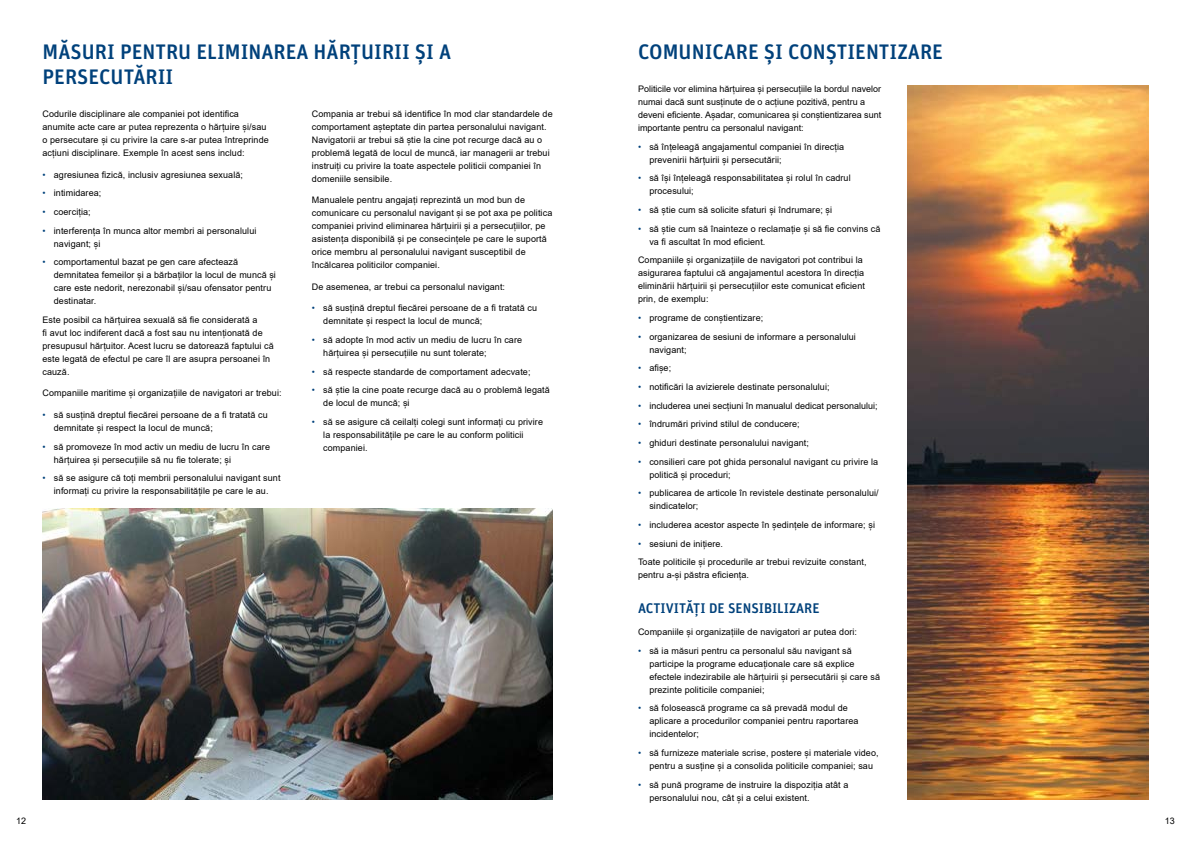
<style>
.page{position:relative;width:1191px;height:842px;background:#fff}
.page>*{position:absolute;margin:0;border:0;box-sizing:border-box;transform-origin:0 0}
.t1{font:500 21px/25px "Unit Pro";color:#00417b}
.t2{font:500 14px "Unit Pro";color:#00417b}
.t3{font:9px/13px "Arial";letter-spacing:.01em;color:#000}
.s1{color:#00417b}
</style>
<div class="page">
<img style="left:43px;top:509px;width:510px;height:290px">
<img style="left:907px;top:85px;width:241px;height:714px">
<h1 class="t1" style="left:43px;top:38px;width:410px">MĂSURI PENTRU ELIMINAREA HĂRȚUIRII ȘI A<br>PERSECUTĂRII</h1>
<p class="t3" style="left:43px;top:107px;width:228px">Codurile disciplinare ale companiei pot identifica anumite acte care ar putea reprezenta o hărțuire și/sau o persecutare și cu privire la care s-ar putea întreprinde acțiuni disciplinare. Exemple în acest sens includ:</p>
<p class="t3" style="left:43px;top:168px;width:202px"><span class="s1">•</span> agresiunea fizică, inclusiv agresiunea sexuală;</p>
<p class="t3" style="left:43px;top:186px;width:60px"><span class="s1">•</span> intimidarea;</p>
<p class="t3" style="left:43px;top:205px;width:50px"><span class="s1">•</span> coerciția;</p>
<p class="t3" style="left:54px;top:224px;width:204px;text-indent:-11px"><span class="s1">•</span> interferența în munca altor membri ai personalului navigant; și</p>
<p class="t3" style="left:54px;top:255px;width:224px;text-indent:-11px"><span class="s1">•</span> comportamentul bazat pe gen care afectează demnitatea femeilor și a bărbaților la locul de muncă și care este nedorit, nerezonabil și/sau ofensator pentru destinatar.</p>
<p class="t3" style="left:43px;top:313px;width:233px">Este posibil ca hărțuirea sexuală să fie considerată a<br>fi avut loc indiferent dacă a fost sau nu intenționată de presupusul hărțuitor. Acest lucru se datorează faptului că este legată de efectul pe care îl are asupra persoanei în cauză.</p>
<p class="t3" style="left:43px;top:387px;width:240px">Companiile maritime și organizațiile de navigatori ar trebui:</p>
<p class="t3" style="left:54px;top:408px;width:215px;text-indent:-11px"><span class="s1">•</span> să susțină dreptul fiecărei persoane de a fi tratată cu demnitate și respect la locul de muncă;</p>
<p class="t3" style="left:54px;top:440px;width:218px;text-indent:-11px"><span class="s1">•</span> să promoveze în mod activ un mediu de lucru în care hărțuirea și persecuțiile să nu fie tolerate; și</p>
<p class="t3" style="left:43px;top:471px;width:239px;text-align:center"><span class="s1">•</span> să se asigure că toți membrii personalului navigant sunt informați cu privire la responsabilitățile pe care le au.</p>
<p class="t3" style="left:312px;top:107px;width:242px">Compania ar trebui să identifice în mod clar standardele de comportament așteptate din partea personalului navigant.<br>Navigatorii ar trebui să știe la cine pot recurge dacă au o problemă legată de locul de muncă, iar managerii ar trebui instruiți cu privire la toate aspectele politicii companiei în domeniile sensibile.</p>
<p class="t3" style="left:312px;top:194px;width:242px">Manualele pentru angajați reprezintă un mod bun de comunicare cu personalul navigant și se pot axa pe politica companiei privind eliminarea hărțuirii și a persecuțiilor, pe asistența disponibilă și pe consecințele pe care le suportă orice membru al personalului navigant susceptibil de încălcarea politicilor companiei.</p>
<p class="t3" style="left:312px;top:280px;width:195px">De asemenea, ar trebui ca personalul navigant:</p>
<p class="t3" style="left:323px;top:302px;width:215px;text-indent:-11px"><span class="s1">•</span> să susțină dreptul fiecărei persoane de a fi tratată cu demnitate și respect la locul de muncă;</p>
<p class="t3" style="left:323px;top:333px;width:200px;text-indent:-11px"><span class="s1">•</span> să adopte în mod activ un mediu de lucru în care hărțuirea și persecuțiile nu sunt tolerate;</p>
<p class="t3" style="left:312px;top:365px;width:220px"><span class="s1">•</span> să respecte standarde de comportament adecvate;</p>
<p class="t3" style="left:323px;top:384px;width:228px;text-indent:-11px"><span class="s1">•</span> să știe la cine poate recurge dacă au o problemă legată de locul de muncă; și</p>
<p class="t3" style="left:323px;top:415px;width:221px;text-indent:-11px"><span class="s1">•</span> să se asigure că ceilalți colegi sunt informați cu privire la responsabilitățile pe care le au conform politicii companiei.</p>
<h1 class="t1" style="left:638px;top:38px;width:306px">COMUNICARE ȘI CONȘTIENTIZARE</h1>
<p class="t3" style="left:638px;top:82px;width:245px">Politicile vor elimina hărțuirea și persecuțiile la bordul navelor numai dacă sunt susținute de o acțiune pozitivă, pentru a deveni eficiente. Așadar, comunicarea și conștientizarea sunt importante pentru ca personalul navigant:</p>
<p class="t3" style="left:649px;top:140px;width:196px;text-indent:-11px"><span class="s1">•</span> să înțeleagă angajamentul companiei în direcția prevenirii hărțuirii și persecutării;</p>
<p class="t3" style="left:649px;top:172px;width:203px;text-indent:-11px"><span class="s1">•</span> să își înțeleagă responsabilitatea și rolul în cadrul procesului;</p>
<p class="t3" style="left:638px;top:203px;width:196px"><span class="s1">•</span> să știe cum să solicite sfaturi și îndrumare; și</p>
<p class="t3" style="left:649px;top:222px;width:233px;text-indent:-11px"><span class="s1">•</span> să știe cum să înainteze o reclamație și să fie convins că va fi ascultat în mod eficient.</p>
<p class="t3" style="left:638px;top:254px;width:228px">Companiile și organizațiile de navigatori pot contribui la asigurarea faptului că angajamentul acestora în direcția eliminării hărțuirii și persecuțiilor este comunicat eficient prin, de exemplu:</p>
<p class="t3" style="left:638px;top:311px;width:127px"><span class="s1">•</span> programe de conștientizare;</p>
<p class="t3" style="left:649px;top:330px;width:208px;text-indent:-11px"><span class="s1">•</span> organizarea de sesiuni de informare a personalului navigant;</p>
<p class="t3" style="left:638px;top:362px;width:35px"><span class="s1">•</span> afișe;</p>
<p class="t3" style="left:638px;top:380px;width:193px"><span class="s1">•</span> notificări la avizierele destinate personalului;</p>
<p class="t3" style="left:638px;top:399px;width:241px"><span class="s1">•</span> includerea unei secțiuni în manualul dedicat personalului;</p>
<p class="t3" style="left:638px;top:418px;width:163px"><span class="s1">•</span> îndrumări privind stilul de conducere;</p>
<p class="t3" style="left:638px;top:436px;width:172px"><span class="s1">•</span> ghiduri destinate personalului navigant;</p>
<p class="t3" style="left:649px;top:455px;width:230px;text-indent:-11px"><span class="s1">•</span> consilieri care pot ghida personalul navigant cu privire la politică și proceduri;</p>
<p class="t3" style="left:649px;top:487px;width:231px;text-indent:-11px"><span class="s1">•</span> publicarea de articole în revistele destinate personalului/ sindicatelor;</p>
<p class="t3" style="left:638px;top:518px;width:238px"><span class="s1">•</span> includerea acestor aspecte în ședințele de informare; și</p>
<p class="t3" style="left:638px;top:534px;width:230px;line-height:18.7px"><span class="s1">•</span> sesiuni de inițiere.<br>Toate politicile și procedurile ar trebui revizuite constant,</p>
<p class="t3" style="left:638px;top:569px;width:112px">pentru a-și păstra eficiența.</p>
<h2 class="t2" style="left:638px;top:599px;width:183px">ACTIVITĂȚI DE SENSIBILIZARE</h2>
<p class="t3" style="left:638px;top:625px;width:221px">Companiile și organizațiile de navigatori ar putea dori:</p>
<p class="t3" style="left:649px;top:644px;width:232px;text-indent:-11px"><span class="s1">•</span> să ia măsuri pentru ca personalul său navigant să participe la programe educaționale care să explice efectele indezirabile ale hărțuirii și persecutării și care să prezinte politicile companiei;</p>
<p class="t3" style="left:649px;top:702px;width:211px;text-indent:-11px"><span class="s1">•</span> să folosească programe ca să prevadă modul de aplicare a procedurilor companiei pentru raportarea incidentelor;</p>
<p class="t3" style="left:649px;top:746px;width:231px;text-indent:-11px"><span class="s1">•</span> să furnizeze materiale scrise, postere și materiale video, pentru a susține și a consolida politicile companiei; sau</p>
<p class="t3" style="left:649px;top:778px;width:200px;text-indent:-11px"><span class="s1">•</span> să pună programe de instruire la dispoziția atât a personalului nou, cât și a celui existent.</p>
<p class="t3" style="left:16px;top:814px;width:12px">12</p>
<p class="t3" style="left:1164px;top:814px;width:12px">13</p>
</div>
